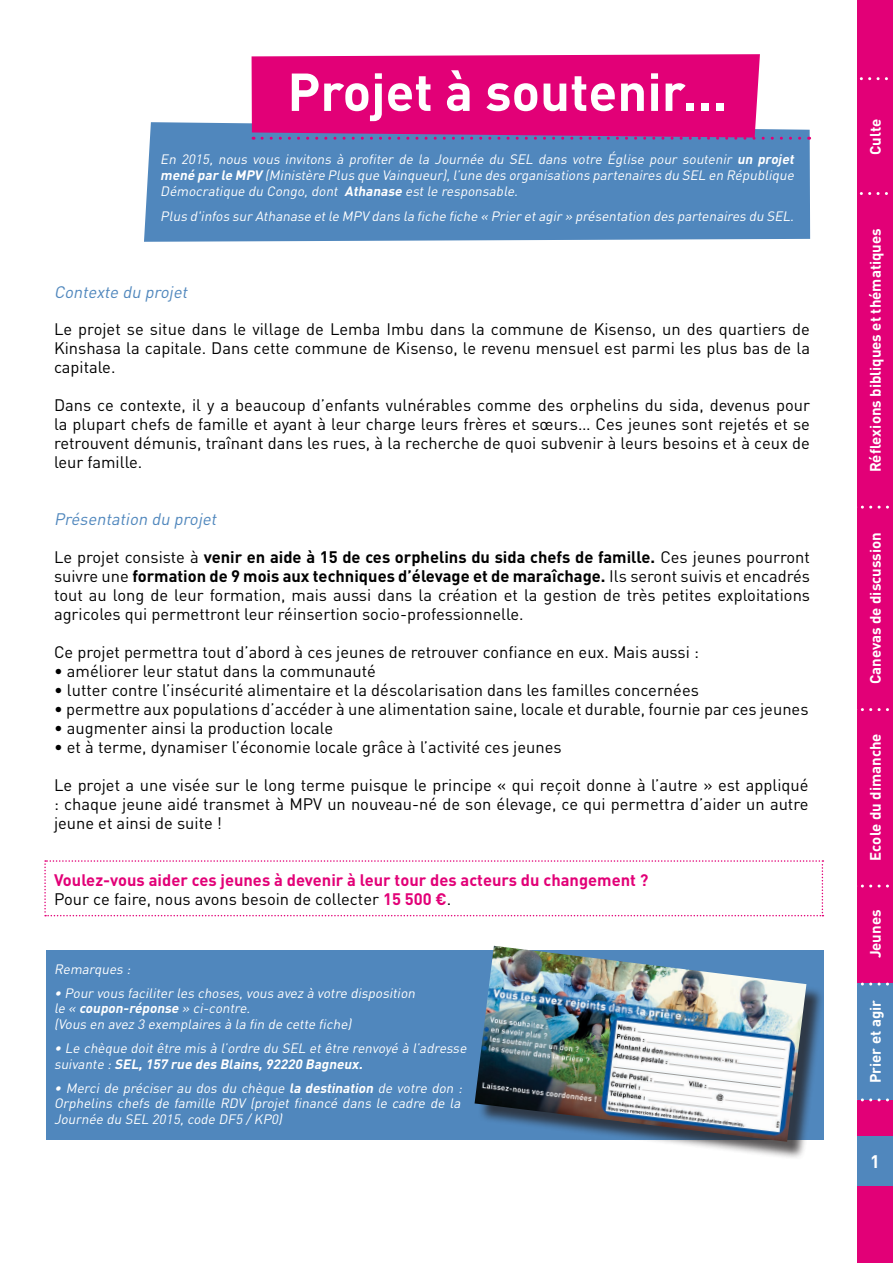
<style>
.page{position:relative;width:893px;height:1263px;background:#fff}
.page>*{position:absolute;margin:0;border:0;box-sizing:border-box;transform-origin:0 0}
.t1{font:700 52.5px "DIN Pro";color:#fff}
.t2{font:700 18px "DIN Pro";color:#fff}
.t3{font:16.5px/19px "DIN Pro";color:#000;text-align:justify}
.t4{font:700 16.5px "DIN Pro";color:#e20077}
.t5{font:italic 16.5px "DIN Pro";color:#5087bd}
.t6{font:700 15px "DIN Pro";color:#fff}
.t7{font:italic 13.5px/15.5px "DIN Pro";color:#fff;text-align:justify}
.s1{font-weight:700}
.s2{font-weight:700;color:#e20077}
</style>
<div class="page">
<div style="left:857px;top:0;width:36px;height:1263px;background:#e20077"></div>
<div style="left:857px;top:1136px;width:36px;height:50px;background:#5087bd"></div>
<div style="left:857px;top:983px;width:36px;height:117px;background:#5087bd"></div>
<svg style="left:859px;top:77px;width:27px;height:3px"></svg>
<svg style="left:859px;top:192px;width:27px;height:3px"></svg>
<svg style="left:857px;top:506px;width:32px;height:3px"></svg>
<svg style="left:857px;top:708px;width:32px;height:3px"></svg>
<svg style="left:857px;top:884px;width:32px;height:3px"></svg>
<svg style="left:861px;top:982px;width:28px;height:3px"></svg>
<svg style="left:857px;top:1098px;width:32px;height:3px"></svg>
<svg style="left:44px;top:860px;width:779px;height:56px"></svg>
<div style="left:47px;top:950px;width:777px;height:190px;background:#5087bd"></div>
<div style="left:144px;top:122px;width:666px;height:120px;background:#5087bd"></div>
<svg style="left:252px;top:54px;width:548px;height:86px"></svg>
<div style="left:477px;top:948px;width:348px;height:212px;background:#231f20;opacity:.75"></div>
<img style="left:475px;top:946px;width:331px;height:196px">
<p class="t1" style="left:287px;top:56px;width:441px">Projet à soutenir...</p>
<p class="t7" style="left:160px;top:151px;width:638px">En 2015, nous vous invitons à profiter de la Journée du SEL dans votre Église pour soutenir <span class="s1">un projet mené par le MPV</span> (Ministère Plus que Vainqueur),l’une des organisations partenaires du SEL en République Démocratique du Congo,dont <span class="s1">Athanase</span> estle responsable.</p>
<p class="t7" style="left:160px;top:208px;width:638px">Plus d'infos sur Athanase etle MPV dans la fiche fiche « Prier etagir » présentation des partenaires du SEL.</p>
<p class="t5" style="left:54px;top:280px;width:139px">Contexte du projet</p>
<p class="t3" style="left:54px;top:319px;width:757px">Le projet se situe dans le village de Lemba Imbu dans la commune de Kisenso, un des quartiers de Kinshasa la capitale. Dans cette commune de Kisenso, le revenu mensuel est parmi les plus bas de la capitale.</p>
<p class="t3" style="left:54px;top:395px;width:757px">Dans ce contexte, il y a beaucoup d’enfants vulnérables comme des orphelins du sida, devenus pour la plupart chefs de famille et ayant à leur charge leurs frères et sœurs… Ces jeunes sont rejetés et se retrouvent démunis, traînant dans les rues, à la recherche de quoi subvenir à leurs besoins et à ceux de leur famille.</p>
<p class="t5" style="left:54px;top:508px;width:168px">Présentation du projet</p>
<p class="t3" style="left:54px;top:547px;width:758px">Le projet consiste à <span class="s1">venir en aide à 15 de ces orphelins du sida chefs de famille.</span> Ces jeunes pourront suivre une <span class="s1">formation de 9 mois aux techniques d’élevage et de maraîchage.</span> Ils seront suivis et encadrés tout au long de leur formation, mais aussi dans la création et la gestion de très petites exploitations agricoles qui permettront leur réinsertion socio-professionnelle.</p>
<p class="t3" style="left:54px;top:642px;width:646px">Ce projet permettra tout d’abord à ces jeunes de retrouver confiance en eux. Mais aussi :</p>
<p class="t3" style="left:54px;top:661px;width:323px">• améliorer leur statut dans la communauté</p>
<p class="t3" style="left:54px;top:680px;width:646px">• lutter contre l’insécurité alimentaire et la déscolarisation dans les familles concernées</p>
<p class="t3" style="left:54px;top:699px;width:756px">• permettre aux populations d’accéder à une alimentation saine, locale et durable, fournie par ces jeunes</p>
<p class="t3" style="left:54px;top:718px;width:281px">• augmenter ainsi la production locale</p>
<p class="t3" style="left:54px;top:737px;width:509px">• et à terme, dynamiser l’économie locale grâce à l’activité ces jeunes</p>
<p class="t3" style="left:54px;top:775px;width:756px">Le projet a une visée sur le long terme puisque le principe « qui reçoit donne à l’autre » est appliqué : chaque jeune aidé transmet à MPV un nouveau-né de son élevage, ce qui permettra d’aider un autre jeune et ainsi de suite !</p>
<p class="t4" style="left:54px;top:869px;width:596px">Voulez-vous aider ces jeunes à devenir à leur tour des acteurs du changement ?</p>
<p class="t3" style="left:54px;top:889px;width:399px">Pour ce faire, nous avons besoin de collecter <span class="s2">15 500 €</span>.</p>
<p class="t7" style="left:54px;top:961px;width:81px">Remarques :</p>
<p class="t7" style="left:54px;top:985px;width:366px">• Pour vous faciliter les choses,vous avez à votre disposition</p>
<p class="t7" style="left:54px;top:1000px;width:201px">le « <span class="s1">coupon-réponse</span> » ci-contre.</p>
<p class="t7" style="left:54px;top:1016px;width:302px">(Vous en avez 3 exemplaires à la fin de cette fiche)</p>
<p class="t7" style="left:54px;top:1040px;width:417px">• Le chèque doitêtre mis à l’ordre du SEL etêtre renvoyé à l’adresse suivante :<span class="s1">SEL,157 rue des Blains,92220 Bagneux.</span></p>
<p class="t7" style="left:54px;top:1080px;width:413px">• Merci de préciser au dos du chèque <span class="s1">la destination</span> de votre don :<br>Orphelins chefs de famille RDV (projet financé dans le cadre de la Journée du SEL 2015,code DF5 /KP0)</p>
<p class="t6" style="left:865px;top:155px;width:38px;rotate:-90deg">Culte</p>
<p class="t6" style="left:865px;top:472px;width:246px;rotate:-90deg">Réflexions bibliques et thématiques</p>
<p class="t6" style="left:865px;top:684px;width:153px;rotate:-90deg">Canevas de discussion</p>
<p class="t6" style="left:865px;top:861px;width:129px;rotate:-90deg">Ecole du dimanche</p>
<p class="t6" style="left:865px;top:958px;width:50px;rotate:-90deg">Jeunes</p>
<p class="t6" style="left:865px;top:1083px;width:85px;rotate:-90deg">Prier et agir</p>
<p class="t2" style="left:870px;top:1149px;width:11px">1</p>
</div>
